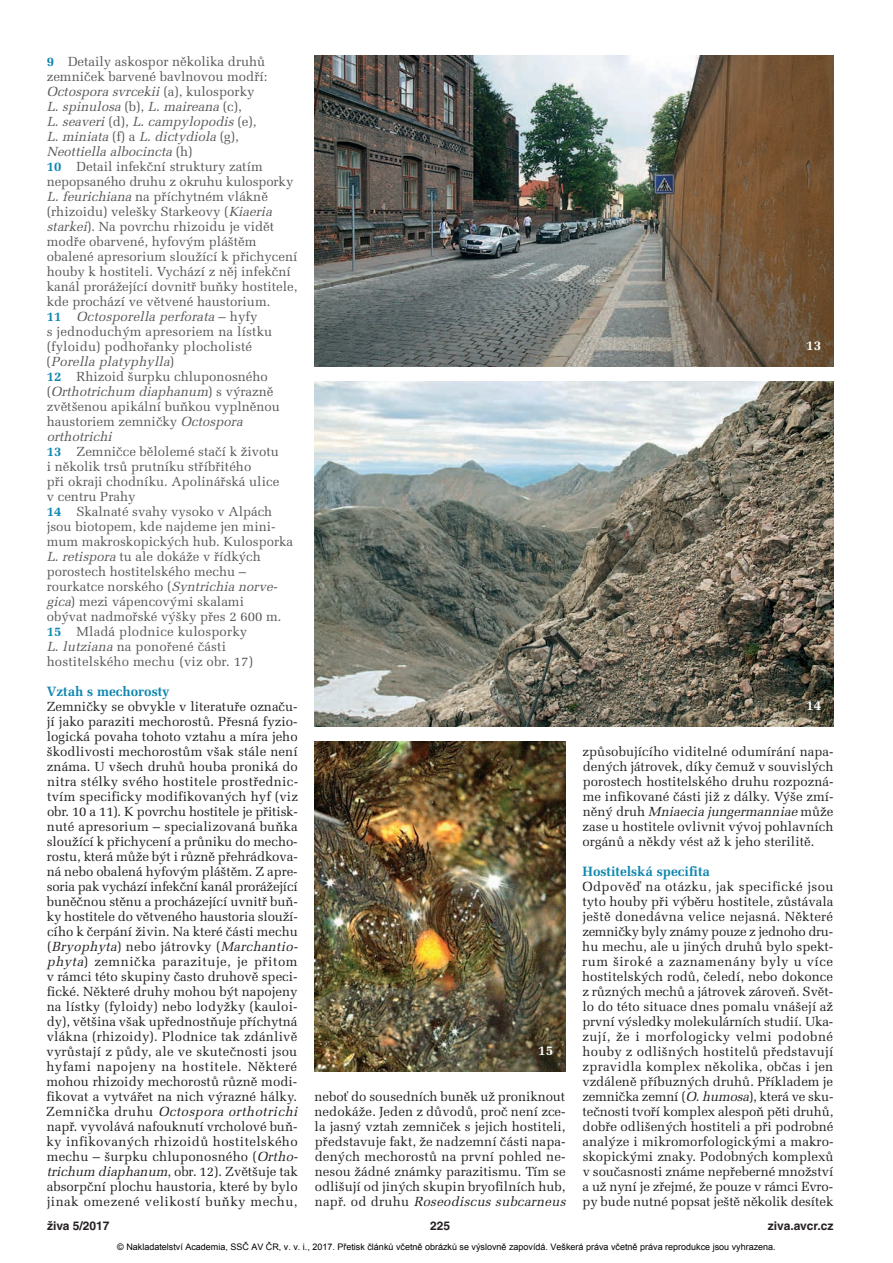
<style>
.page{position:relative;width:893px;height:1263px;background:#fff}
.page>*{position:absolute;margin:0;border:0;box-sizing:border-box;transform-origin:0 0}
.t1{font:700 13.5px "Melior CE";color:#0f87ae}
.t2{font:700 13.5px "Melior CE";color:#fff}
.t3{font:13.2px/15px "Melior CE";color:#231f20}
.t4{font:13.2px/15px "Melior CE";color:#57585a}
.t5{font:700 12px "Helvetica CE";color:#231f20}
.t6{font:9px "Arial";color:#000}
.s1{font-weight:700;color:#0f87ae}
.s2{font-style:italic}
</style>
<div class="page">
<img style="left:315px;top:381px;width:518px;height:345px">
<img style="left:315px;top:55px;width:518px;height:311px">
<img style="left:315px;top:741px;width:251px;height:330px">
<p class="t4" style="left:47px;top:56px;width:252px"><span class="s1">9</span> Detaily askospor několika druhů zemniček barvené bavlnovou modří:<br><span class="s2">Octospora svrcekii</span> ( a ) , ku l o s p o r ky<br><span class="s2">L. spinulosa</span> ( b ) , <span class="s2">L. maireana</span> ( c ) ,<br><span class="s2">L. seaveri</span> ( d ) , <span class="s2">L. campylopodis</span> ( e ) ,<br><span class="s2">L. miniata</span> ( f) a <span class="s2">L. dictydiola</span> ( g ) , <span class="s2">Neottiella albocincta</span> ( h )<br><span class="s1">10</span> Detail infekční struktury zatím nepopsaného druhu z okruhu kulosporky <span class="s2">L.feurichiana</span>na příchytném vlákně (rhizoidu) velešky Starkeovy (<span class="s2">Kiaeria starkei</span>). Na povrchu rhizoidu je vidět modře obarvené, hyfovým pláštěm obalené apresorium sloužící k přichycení houby k hostiteli. Vychází z něj infekční kanál prorážející dovnitř buňky hostitele, kde prochází ve větvené haustorium.<br><span class="s1">1 1</span> <span class="s2">Octosporella perforata</span> – h y fy<br>s jednoduchým apresoriem na lístku (fyloidu) podhořanky plocholisté<br>( <span class="s2">Porella platyphylla</span>)<br><span class="s1">12</span> Rhizoid šurpku chluponosného<br>( <span class="s2">Orthotrichum diaphanum</span>) s v ý r a z n ě zvětšenou apikální buňkou vyplněnou haustoriem zemničky <span class="s2">Octospora orthotrichi<br></span><span class="s1">13</span> Zemničce bělolemé stačí k životu<br>i několik trsů prutníku stříbřitého<br>při okraji chodníku. Apolinářská ulice<br>v centru Prahy<br><span class="s1">14</span> Skalnaté svahy vysoko v Alpách jsou biotopem, kde najdeme jen mini&shy;mum makroskopických hub. Kulosporka <span class="s2">L. retispora</span>tu ale dokáže v řídkých porostech hostitelského mechu – rourkatce norského (<span class="s2">Syntrichia norve - gica</span>) mezi vápencovými skalami<br>obývat nadmořské výšky přes 2 600 m.<br><span class="s1">15</span> Mladá plodnice kulosporky<br><span class="s2">L. lutziana</span>na ponořené části hostitelského mechu (viz obr. 17)</p>
<p class="t1" style="left:47px;top:687px;width:124px">Vztah s mechorosty</p>
<p class="t3" style="left:46px;top:701px;width:255px">Zemničky se obvykle v literatuře označu&shy;jí jako paraziti mechorostů. Přesná fyzio&shy;logická povaha tohoto vztahu a míra jeho škodlivosti mechorostům však stále není známa. U všech druhů houba proniká do nitra stélky svého hostitele prostřednic&shy;tvím specificky modifikovaných hyf (viz obr. 10 a 11). K povrchu hostitele je přitisk&shy;nuté apresorium – specializovaná buňka sloužící k přichycení a průniku do mecho&shy;rostu, která může být i různě přehrádkova - ná nebo obalená hyfovým pláštěm. Z apre&shy;soria pak vychází infekční kanál prorážející buněčnou stěnu a procházející uvnitř buň&shy;ky hostitele do větveného haustoria slouží - cího k čerpání živin. Na které části mechu ( <span class="s2">Bryophyta</span>) n e b o j á t r o v k y ( <span class="s2">Marchantio - phyta</span>) zemnička parazituje, je přitom v rámci této skupiny často druhově speci&shy;fické. Některé druhy mohou být napojeny na lístky (fyloidy) nebo lodyžky (kauloi&shy;dy), většina však upřednostňuje příchytná vlákna (rhizoidy). Plodnice tak zdánlivě vyrůstají z půdy, ale ve skutečnosti jsou hyfami napojeny na hostitele. Některé mohou rhizoidy mechorostů různě modi&shy;fikovat a vytvářet na nich výrazné hálky.<br>Z e m n i č k a d r u h u <span class="s2">Octospora orthotrichi </span>např. vyvolává nafouknutí vrcholové buň&shy;ky infikovaných rhizoidů hostitelského mechu – šurpku chluponosného (<span class="s2">Ortho&shy;trichum diaphanum</span>, obr. 12). Zvětšuje tak absorpční plochu haustoria, které by bylo jinak omezené velikostí buňky mechu,</p>
<p class="t2" style="left:538px;top:1046px;width:17px">15</p>
<p class="t3" style="left:314px;top:1091px;width:255px">neboť do sousedních buněk už proniknout nedokáže. Jeden z důvodů, proč není zce&shy;la jasný vztah zemniček s jejich hostiteli, představuje fakt, že nadzemní části napa&shy;dených mechorostů na první pohled ne - nesou žádné známky parazitismu. Tím se odlišují od jiných skupin bryofilních hub, n a p ř. o d d r u h u <span class="s2">Roseodiscus subcarneus</span></p>
<p class="t2" style="left:806px;top:340px;width:17px">13</p>
<p class="t2" style="left:806px;top:700px;width:17px">14</p>
<p class="t3" style="left:583px;top:746px;width:253px;text-align:justify">způsobujícího viditelné odumírání napa&shy;dených játrovek, díky čemuž v souvislých porostech hostitelského druhu rozpozná&shy;me infikované části již z dálky. Výše zmí&shy;n ě n ý d r u h <span class="s2">Mniaecia jungermanniae</span> m ů ž e zase u hostitele ovlivnit vývoj pohlavních orgánů a někdy vést až k jeho sterilitě.</p>
<p class="t1" style="left:583px;top:867px;width:129px">Hostitelská specifita</p>
<p class="t3" style="left:582px;top:881px;width:253px;text-align:justify">Odpověď na otázku, jak specifické jsou tyto houby při výběru hostitele, zůstávala ještě donedávna velice nejasná. Některé zemničky byly známy pouze z jednoho dru&shy;hu mechu, ale u jiných druhů bylo spekt&shy;rum široké a zaznamenány byly u více hostitelských rodů, čeledí, nebo dokonce z různých mechů a játrovek zároveň. Svět&shy;lo do této situace dnes pomalu vnášejí až první výsledky molekulárních studií. Uka&shy;zují, že i morfologicky velmi podobné houby z odlišných hostitelů představují zpravidla komplex několika, občas i jen vzdáleně příbuzných druhů. Příkladem je zemnička zemní (<span class="s2">O.humosa</span>), která ve sku&shy;tečnosti tvoří komplex alespoň pěti druhů, dobře odlišených hostiteli a při podrobné analýze i mikromorfologickými a makro&shy;skopickými znaky. Podobných komplexů v současnosti známe nepřeberné množství a už nyní je zřejmé, že pouze v rámci Evro&shy;py bude nutné popsat ještě několik desítek</p>
<p class="t5" style="left:47px;top:1221px;width:64px">živa 5/2017</p>
<p class="t5" style="left:430px;top:1221px;width:22px">225</p>
<p class="t5" style="left:768px;top:1221px;width:67px">ziva.avcr.cz</p>
<p class="t6" style="left:117px;top:1241px;width:660px">© Nakladatelství Academia, SSČ AV ČR, v. v. i., 2017. Přetisk článků včetně obrázků se výslovně zapovídá. Veškerá práva včetně práva reprodukce jsou vyhrazena.</p>
</div>
